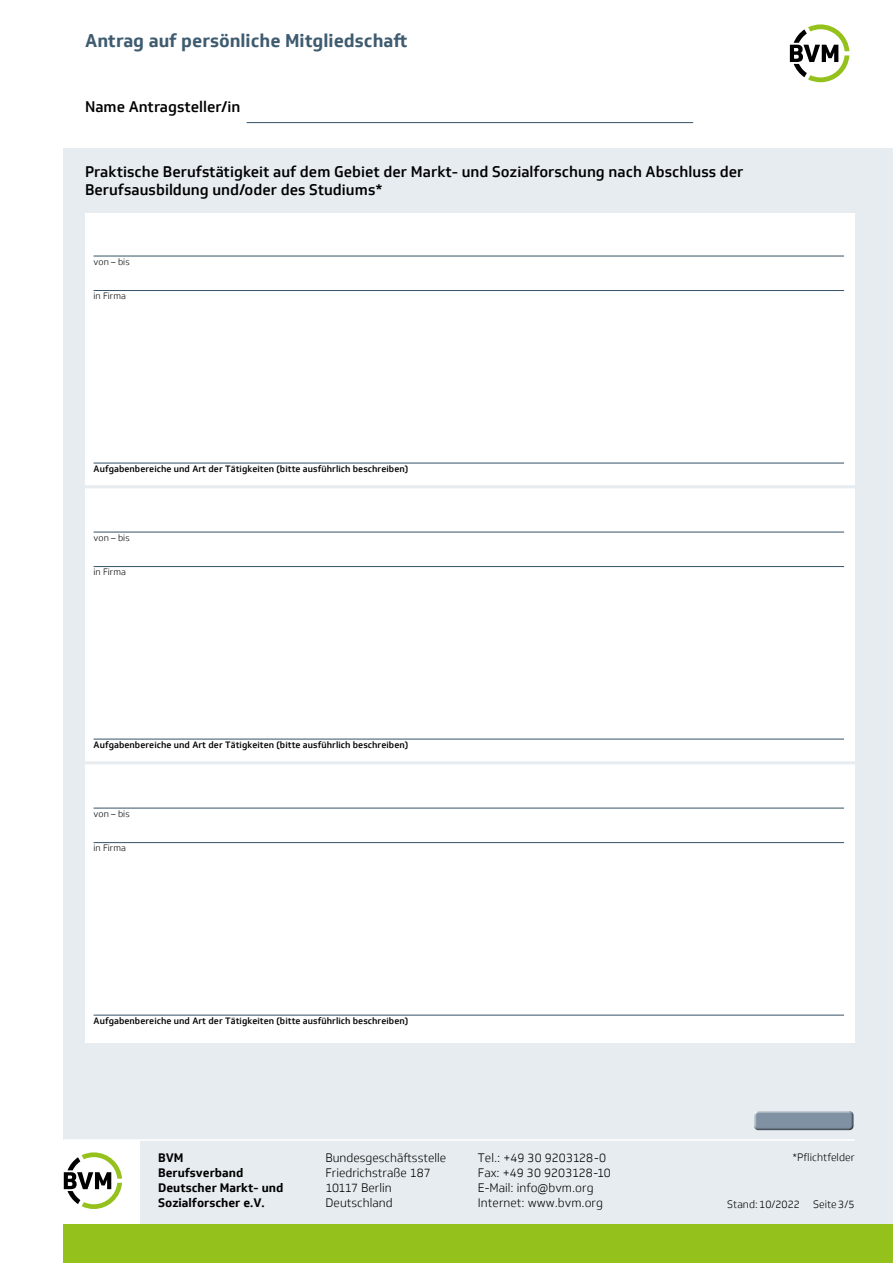
<style>
.page{position:relative;width:893px;height:1263px;background:#fff}
.page>*{position:absolute;margin:0;border:0;box-sizing:border-box;transform-origin:0 0}
.t1{font:700 18px "Soleto";color:#3e5b6f}
.t2{font:500 15px/18px "Soleto";color:#000}
.t3{font:300 12px/15px "Soleto";color:#000}
.t4{font:700 12px/15px "Soleto";color:#000}
.t5{font:300 10.5px "Soleto";color:#000}
.t6{font:500 9px "Soleto";letter-spacing:.005em;color:#000}
.t7{font:300 9px "Soleto";letter-spacing:.005em;color:#000}
</style>
<div class="page">
<div style="left:64px;top:149px;width:829px;height:1095px;background:#e6ecf0"></div>
<div style="left:56px;top:1140px;width:83px;height:85px;background:#fff"></div>
<hr style="left:64px;top:1139px;width:791px;height:2px;background:#fff">
<div style="left:753px;top:1110px;width:104px;height:21px;background:#000;opacity:.8"></div>
<div style="left:64px;top:1225px;width:829px;height:38px;background:#94c11c"></div>
<svg style="left:64px;top:1152px;width:58px;height:57px"></svg>
<div style="left:85px;top:213px;width:770px;height:829px;background:#fff"></div>
<hr style="left:94px;top:256px;width:750px;height:1px;background:#355367">
<hr style="left:94px;top:290px;width:750px;height:1px;background:#355367">
<hr style="left:94px;top:463px;width:750px;height:1px;background:#355367">
<hr style="left:94px;top:532px;width:750px;height:1px;background:#355367">
<hr style="left:94px;top:566px;width:750px;height:1px;background:#355367">
<hr style="left:94px;top:739px;width:750px;height:1px;background:#355367">
<hr style="left:94px;top:808px;width:750px;height:1px;background:#355367">
<hr style="left:94px;top:842px;width:750px;height:1px;background:#355367">
<hr style="left:94px;top:1015px;width:750px;height:1px;background:#355367">
<svg style="left:790px;top:24px;width:59px;height:58px"></svg>
<hr style="left:247px;top:122px;width:446px;height:1px;background:#355367">
<hr style="left:79px;top:485px;width:778px;height:3px;background:#e6ecf0">
<hr style="left:79px;top:761px;width:778px;height:3px;background:#e6ecf0">
<h1 class="t1" style="left:85px;top:30px;width:324px">Antrag auf persönliche Mitgliedschaft</h1>
<h2 class="t2" style="left:85px;top:98px;width:157px">Name Antragsteller/in</h2>
<h2 class="t2" style="left:85px;top:163px;width:660px">Praktische Berufstätigkeit auf dem Gebiet der Markt- und Sozialforschung nach Abschluss der<br>Berufsausbildung und/oder des Studiums*</h2>
<p class="t7" style="left:94px;top:256px;width:38px">von – bis</p>
<p class="t7" style="left:94px;top:291px;width:34px">in Firma</p>
<p class="t6" style="left:94px;top:463px;width:316px">Aufgabenbereiche und Art der Tätigkeiten (bitte ausführlich beschreiben)</p>
<p class="t7" style="left:94px;top:532px;width:38px">von – bis</p>
<p class="t7" style="left:94px;top:567px;width:34px">in Firma</p>
<p class="t6" style="left:94px;top:739px;width:316px">Aufgabenbereiche und Art der Tätigkeiten (bitte ausführlich beschreiben)</p>
<p class="t7" style="left:94px;top:808px;width:38px">von – bis</p>
<p class="t7" style="left:94px;top:843px;width:34px">in Firma</p>
<p class="t6" style="left:94px;top:1015px;width:316px">Aufgabenbereiche und Art der Tätigkeiten (bitte ausführlich beschreiben)</p>
<h3 class="t4" style="left:158px;top:1150px;width:127px">BVM<br>Berufsverband<br>Deutscher Markt- und<br>Sozialforscher e.V.</h3>
<h3 class="t3" style="left:325px;top:1150px;width:122px">Bundesgeschäftsstelle<br>Friedrichstraße 187<br>10117 Berlin<br>Deutschland</h3>
<h3 class="t3" style="left:478px;top:1150px;width:134px">Tel.: +49 30 9203128-0<br>Fax: +49 30 9203128-10<br>E-Mail: info@bvm.org<br>Internet: www.bvm.org</h3>
<p class="t5" style="left:792px;top:1151px;width:64px">*Pflichtfelder</p>
<p class="t5" style="left:727px;top:1198px;width:129px">Stand:10/2022 Seite 3/5</p>
</div>
